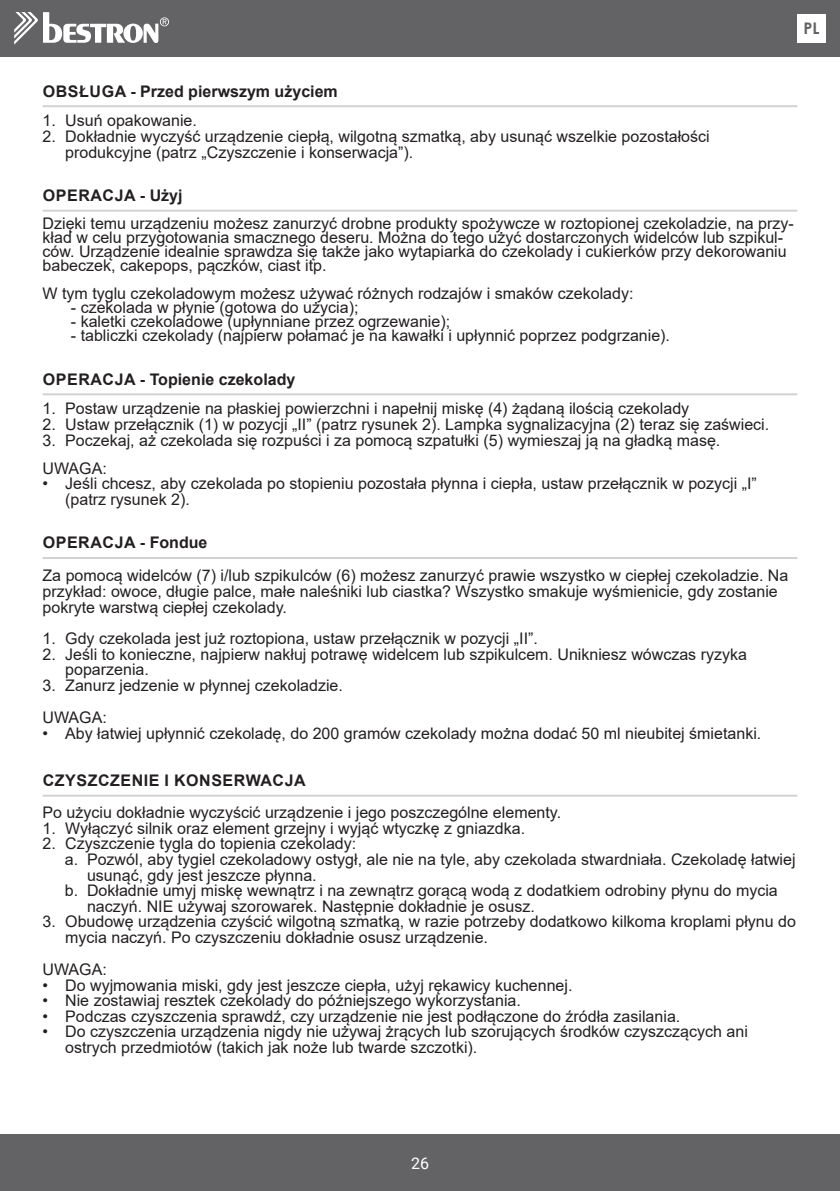
<style>
.page{position:relative;width:840px;height:1191px;background:#fff}
.page>*{position:absolute;margin:0;border:0;box-sizing:border-box;transform-origin:0 0}
.t1{font:16px/15.6px "Arial";color:#231f20}
.t2{font:700 16px "Arial";color:#231f20}
.t3{font:700 16px "Arial";letter-spacing:.035em;color:#231f20}
.t4{font:700 16px "Century Gothic";color:#636366}
.t5{font:16px "Roboto";color:#fff}
</style>
<div class="page">
<div style="left:0;top:0;width:839px;height:57px;background:#636366"></div>
<div style="left:0;top:1134px;width:839px;height:57px;background:#636366"></div>
<svg style="left:14px;top:12px;width:155px;height:33px"></svg>
<div style="left:797px;top:14px;width:28px;height:29px;background:#fff"></div>
<hr style="left:43px;top:105px;width:754px;height:2px;background:#d1d2d4">
<hr style="left:43px;top:210px;width:754px;height:2px;background:#d1d2d4">
<hr style="left:43px;top:393px;width:754px;height:2px;background:#d1d2d4">
<hr style="left:43px;top:557px;width:754px;height:2px;background:#d1d2d4">
<hr style="left:43px;top:794px;width:754px;height:2px;background:#d1d2d4">
<p class="t4" style="left:803px;top:16px;width:17px">PL</p>
<p class="t2" style="left:43px;top:80px;width:296px">OBSŁUGA - Przed pierwszym użyciem</p>
<p class="t1" style="left:43px;top:113px;width:156px">1. Usuń opakowanie.</p>
<p class="t1" style="left:65px;top:128px;width:645px;text-indent:-23px">2. Dokładnie wyczyść urządzenie ciepłą, wilgotną szmatką, aby usunąć wszelkie pozostałości produkcyjne (patrz „Czyszczenie i konserwacja”).</p>
<p class="t3" style="left:43px;top:184px;width:141px">OPERACJA - Użyj</p>
<p class="t1" style="left:42px;top:216px;width:752px;line-height:14px">Dzięki temu urządzeniu możesz zanurzyć drobne produkty spożywcze w roztopionej czekoladzie, na przy&shy;kład w celu przygotowania smacznego deseru. Można do tego użyć dostarczonych widelców lub szpikul&shy;ców. Urządzenie idealnie sprawdza się także jako wytapiarka do czekolady i cukierków przy dekorowaniu babeczek, cakepops, pączków, ciast itp.</p>
<p class="t1" style="left:42px;top:286px;width:592px">W tym tyglu czekoladowym możesz używać różnych rodzajów i smaków czekolady:</p>
<p class="t1" style="left:71px;top:300px;width:289px">- czekolada w płynie (gotowa do użycia);</p>
<p class="t1" style="left:71px;top:314px;width:380px">- kaletki czekoladowe (upłynniane przez ogrzewanie);</p>
<p class="t1" style="left:71px;top:328px;width:600px">- tabliczki czekolady (najpierw połamać je na kawałki i upłynnić poprzez podgrzanie).</p>
<p class="t2" style="left:43px;top:368px;width:254px">OPERACJA - Topienie czekolady</p>
<p class="t1" style="left:42px;top:401px;width:647px">1. Postaw urządzenie na płaskiej powierzchni i napełnij miskę (4) żądaną ilością czekolady</p>
<p class="t1" style="left:42px;top:416px;width:727px">2. Ustaw przełącznik (1) w pozycji „II” (patrz rysunek 2). Lampka sygnalizacyjna (2) teraz się zaświeci.</p>
<p class="t1" style="left:42px;top:426px;width:679px;line-height:28px">3. Poczekaj, aż czekolada się rozpuści i za pomocą szpatułki (5) wymieszaj ją na gładką masę.<br>UWAGA:</p>
<p class="t1" style="left:65px;top:476px;width:692px;text-indent:-23px">• Jeśli chcesz, aby czekolada po stopieniu pozostała płynna i ciepła, ustaw przełącznik w pozycji „I” (patrz rysunek 2).</p>
<p class="t3" style="left:43px;top:531px;width:166px">OPERACJA - Fondue</p>
<p class="t1" style="left:42px;top:567px;width:747px">Za pomocą widelców (7) i/lub szpikulców (6) możesz zanurzyć prawie wszystko w ciepłej czekoladzie. Na przykład: owoce, długie palce, małe naleśniki lub ciastka? Wszystko smakuje wyśmienicie, gdy zostanie pokryte warstwą ciepłej czekolady.</p>
<p class="t1" style="left:42px;top:630px;width:496px">1. Gdy czekolada jest już roztopiona, ustaw przełącznik w pozycji „II”.</p>
<p class="t1" style="left:65px;top:646px;width:683px;text-indent:-23px">2. Jeśli to konieczne, najpierw nakłuj potrawę widelcem lub szpikulcem. Unikniesz wówczas ryzyka poparzenia.</p>
<p class="t1" style="left:42px;top:669px;width:302px;line-height:32px">3. Zanurz jedzenie w płynnej czekoladzie.<br>UWAGA:</p>
<p class="t1" style="left:42px;top:725px;width:720px">• Aby łatwiej upłynnić czekoladę, do 200 gramów czekolady można dodać 50 ml nieubitej śmietanki.</p>
<p class="t3" style="left:43px;top:769px;width:264px">CZYSZCZENIE I KONSERWACJA</p>
<p class="t1" style="left:42px;top:804px;width:520px">Po użyciu dokładnie wyczyścić urządzenie i jego poszczególne elementy.</p>
<p class="t1" style="left:42px;top:820px;width:484px">1. Wyłączyć silnik oraz element grzejny i wyjąć wtyczkę z gniazdka.</p>
<p class="t1" style="left:42px;top:836px;width:315px">2. Czyszczenie tygla do topienia czekolady:</p>
<p class="t1" style="left:65px;top:851px;width:732px">a. Pozwól, aby tygiel czekoladowy ostygł, ale nie na tyle, aby czekolada stwardniała. Czekoladę łatwiej</p>
<p class="t1" style="left:87px;top:867px;width:231px">usunąć, gdy jest jeszcze płynna.</p>
<p class="t1" style="left:65px;top:882px;width:714px">b. Dokładnie umyj miskę wewnątrz i na zewnątrz gorącą wodą z dodatkiem odrobiny płynu do mycia</p>
<p class="t1" style="left:87px;top:898px;width:449px">naczyń. NIE używaj szorowarek. Następnie dokładnie je osusz.</p>
<p class="t1" style="left:65px;top:914px;width:732px;text-indent:-23px">3. Obudowę urządzenia czyścić wilgotną szmatką, w razie potrzeby dodatkowo kilkoma kroplami płynu do mycia naczyń. Po czyszczeniu dokładnie osusz urządzenie.</p>
<p class="t1" style="left:42px;top:961px;width:66px">UWAGA:</p>
<p class="t1" style="left:42px;top:977px;width:531px">• Do wyjmowania miski, gdy jest jeszcze ciepła, użyj rękawicy kuchennej.</p>
<p class="t1" style="left:42px;top:992px;width:479px">• Nie zostawiaj resztek czekolady do późniejszego wykorzystania.</p>
<p class="t1" style="left:42px;top:1008px;width:639px">• Podczas czyszczenia sprawdź, czy urządzenie nie jest podłączone do źródła zasilania.</p>
<p class="t1" style="left:65px;top:1024px;width:683px;text-indent:-23px">• Do czyszczenia urządzenia nigdy nie używaj żrących lub szorujących środków czyszczących ani ostrych przedmiotów (takich jak noże lub twarde szczotki).</p>
<p class="t5" style="left:411px;top:1151px;width:19px">26</p>
</div>
